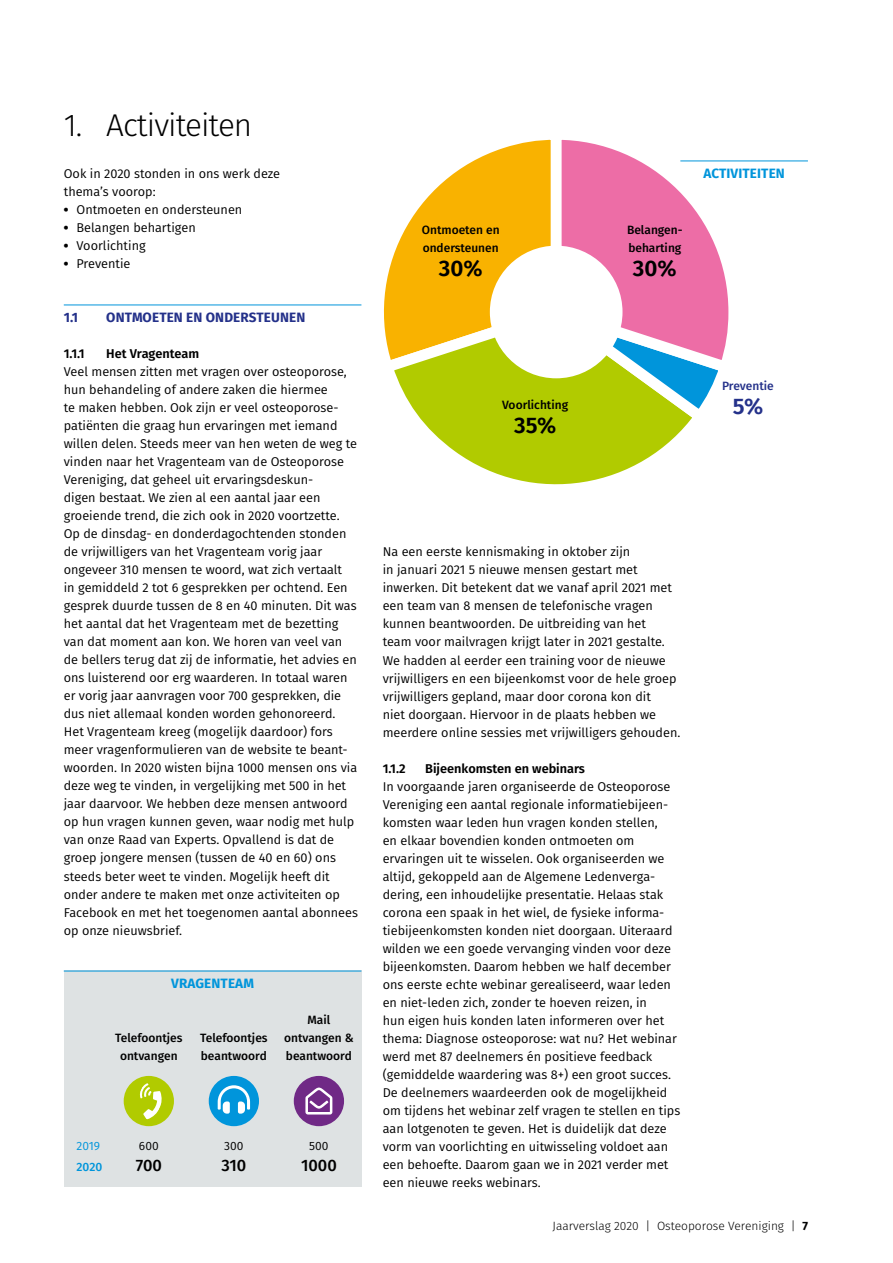
<style>
.page{position:relative;width:893px;height:1263px;background:#fff}
.page>*{position:absolute;margin:0;border:0;box-sizing:border-box;transform-origin:0 0}
.t1{font:300 31.5px "Fira Sans";letter-spacing:-.03em;color:#000}
.t2{font:600 22.5px "Fira Sans";color:#000}
.t3{font:600 22.5px "Fira Sans";color:#24318a}
.t4{font:500 16.5px "Fira Sans";color:#000}
.t5{font:700 13.5px "Fira Sans";letter-spacing:.01em;color:#24318a}
.t6{font:700 13.5px "Fira Sans";letter-spacing:.01em;color:#0095db}
.t7{font:12.75px/18px "Fira Sans";color:#000}
.t8{font:600 12.75px "Fira Sans";color:#000}
.t9{font:500 12px/18px "Fira Sans";color:#000}
.t10{font:300 12px "Fira Sans";color:#000}
.t11{font:500 12px "Fira Sans";letter-spacing:-.005em;color:#24318a}
.t12{font:12px "Fira Sans";color:#000}
.t13{font:12px "Fira Sans";color:#0095db}
.t14{font:500 12px "Fira Sans";color:#0095db}
.s1{font-weight:800}
.s2{font-weight:700}
</style>
<div class="page">
<hr style="left:64px;top:305px;width:297px;height:1px;background:#0095db">
<svg style="left:357px;top:140px;width:184px;height:166px"></svg>
<svg style="left:374px;top:297px;width:307px;height:188px"></svg>
<svg style="left:541px;top:140px;width:174px;height:291px;background:#aecd3a"></svg>
<svg style="left:543px;top:139px;width:202px;height:241px"></svg>
<div style="left:490px;top:246px;width:132px;height:132px;background:#fff;border-radius:50%"></div>
<hr style="left:680px;top:161px;width:128px;height:1px;background:#0095db">
<div style="left:64px;top:970px;width:297px;height:216px;background:#dee2e3"></div>
<div style="left:124px;top:1076px;width:50px;height:50px;background:#b1cb00;border-radius:50%"></div>
<svg style="left:139px;top:1083px;width:23px;height:36px"></svg>
<div style="left:209px;top:1076px;width:50px;height:50px;background:#0095db;border-radius:50%"></div>
<svg style="left:218px;top:1085px;width:32px;height:28px"></svg>
<hr style="left:64px;top:971px;width:297px;height:1px;background:#0095db">
<div style="left:294px;top:1076px;width:50px;height:50px;background:#702986;border-radius:50%"></div>
<svg style="left:305px;top:1087px;width:27px;height:27px"></svg>
<h1 class="t1" style="left:64px;top:102px;width:190px">1. Activiteiten</h1>
<p class="t7" style="left:64px;top:165px;width:218px">Ook in 2020 stonden in ons werk deze thema’s voorop:</p>
<p class="t7" style="left:64px;top:201px;width:180px"><span class="s1">•</span> Ontmoeten en ondersteunen</p>
<p class="t7" style="left:64px;top:219px;width:133px"><span class="s1">•</span> Belangen behartigen</p>
<p class="t7" style="left:64px;top:237px;width:83px"><span class="s1">•</span> Voorlichting</p>
<p class="t7" style="left:64px;top:255px;width:68px"><span class="s1">•</span> Preventie</p>
<p class="t5" style="left:64px;top:306px;width:16px">1.1</p>
<p class="t5" style="left:106px;top:306px;width:200px">ONTMOETEN EN ONDERSTEUNEN</p>
<p class="t8" style="left:64px;top:343px;width:23px">1.1.1</p>
<p class="t8" style="left:106px;top:343px;width:94px">Het Vragenteam</p>
<p class="t7" style="left:64px;top:363px;width:296px">Veel mensen zitten met vragen over osteoporose, hun behandeling of andere zaken die hiermee<br>te maken hebben. Ook zijn er veel osteoporose&shy;patiënten die graag hun ervaringen met iemand willen delen. Steeds meer van hen weten de weg te vinden naar het Vragenteam van de Osteoporose Vereniging, dat geheel uit ervaringsdeskun-<br>digen bestaat. We zien al een aantal jaar een groeiende trend, die zich ook in 2020 voortzette.<br>Op de dinsdag- en donderdagochtenden stonden de vrijwilligers van het Vragenteam vorig jaar ongeveer 310 mensen te woord, wat zich vertaalt<br>in gemiddeld 2 tot 6 gesprekken per ochtend. Een gesprek duurde tussen de 8 en 40 minuten. Dit was het aantal dat het Vragenteam met de bezetting van dat moment aan kon. We horen van veel van de bellers terug dat zij de informatie, het advies en ons luisterend oor erg waarderen. In totaal waren er vorig jaar aanvragen voor 700 gesprekken, die dus niet allemaal konden worden gehonoreerd.<br>Het Vragenteam kreeg (mogelijk daardoor) fors meer vragenformulieren van de website te beant&shy;woorden. In 2020 wisten bijna 1000 mensen ons via deze weg te vinden, in vergelijking met 500 in het jaar daarvoor. We hebben deze mensen antwoord op hun vragen kunnen geven, waar nodig met hulp van onze Raad van Experts. Opvallend is dat de groep jongere mensen (tussen de 40 en 60) ons steeds beter weet te vinden. Mogelijk heeft dit onder andere te maken met onze activiteiten op Facebook en met het toegenomen aantal abonnees op onze nieuwsbrief.</p>
<p class="t6" style="left:171px;top:972px;width:84px">VRAGENTEAM</p>
<p class="t9" style="left:115px;top:1029px;width:69px;text-align:center">Telefoontjes ontvangen</p>
<p class="t9" style="left:200px;top:1029px;width:69px">Telefoontjes beantwoord</p>
<p class="t9" style="left:284px;top:1011px;width:71px;text-align:center">Mail ontvangen &amp; beantwoord</p>
<p class="t13" style="left:77px;top:1137px;width:25px">2019</p>
<p class="t12" style="left:139px;top:1137px;width:21px">600</p>
<p class="t12" style="left:224px;top:1137px;width:21px">300</p>
<p class="t12" style="left:309px;top:1137px;width:21px">500</p>
<p class="t14" style="left:77px;top:1157px;width:27px">2020</p>
<p class="t4" style="left:136px;top:1152px;width:28px">700</p>
<p class="t4" style="left:221px;top:1152px;width:26px">310</p>
<p class="t4" style="left:301px;top:1152px;width:37px">1000</p>
<p class="t9" style="left:422px;top:220px;width:79px">Ontmoeten en ondersteunen</p>
<h2 class="t2" style="left:439px;top:249px;width:45px">30%</h2>
<p class="t9" style="left:502px;top:395px;width:67px">Voorlichting</p>
<h2 class="t2" style="left:514px;top:407px;width:44px">35%</h2>
<p class="t9" style="left:627px;top:220px;width:57px">Belangen&shy;beharting</p>
<h2 class="t2" style="left:633px;top:249px;width:45px">30%</h2>
<p class="t6" style="left:703px;top:162px;width:83px">ACTIVITEITEN</p>
<p class="t11" style="left:722px;top:376px;width:53px">Preventie</p>
<h2 class="t3" style="left:733px;top:387px;width:32px">5%</h2>
<p class="t7" style="left:383px;top:543px;width:299px">Na een eerste kennismaking in oktober zijn<br>in januari 2021 5 nieuwe mensen gestart met inwerken. Dit betekent dat we vanaf april 2021 met een team van 8 mensen de telefonische vragen kunnen beantwoorden. De uitbreiding van het<br>team voor mailvragen krijgt later in 2021 gestalte.<br>We hadden al eerder een training voor de nieuwe vrijwilligers en een bijeenkomst voor de hele groep vrijwilligers gepland, maar door corona kon dit<br>niet doorgaan. Hiervoor in de plaats hebben we meerdere online sessies met vrijwilligers gehouden.</p>
<p class="t8" style="left:383px;top:758px;width:25px">1.1.2</p>
<p class="t8" style="left:425px;top:758px;width:161px">Bijeenkomsten en webinars</p>
<p class="t7" style="left:383px;top:777px;width:299px">In voorgaande jaren organiseerde de Osteoporose Vereniging een aantal regionale informatiebijeen&shy;komsten waar leden hun vragen konden stellen,<br>en elkaar bovendien konden ontmoeten om ervaringen uit te wisselen. Ook organiseerden we altijd, gekoppeld aan de Algemene Ledenverga&shy;dering, een inhoudelijke presentatie. Helaas stak corona een spaak in het wiel, de fysieke informa&shy;tiebijeenkomsten konden niet doorgaan. Uiteraard wilden we een goede vervanging vinden voor deze bijeenkomsten. Daarom hebben we half december ons eerste echte webinar gerealiseerd, waar leden en niet-leden zich, zonder te hoeven reizen, in<br>hun eigen huis konden laten informeren over het thema: Diagnose osteoporose: wat nu? Het webinar werd met 87 deelnemers én positieve feedback (gemiddelde waardering was 8+) een groot succes.<br>De deelnemers waardeerden ook de mogelijkheid om tijdens het webinar zelf vragen te stellen en tips aan lotgenoten te geven. Het is duidelijk dat deze vorm van voorlichting en uitwisseling voldoet aan een behoefte. Daarom gaan we in 2021 verder met een nieuwe reeks webinars.</p>
<p class="t10" style="left:553px;top:1217px;width:257px">Jaarverslag 2020 | Osteoporose Vereniging | <span class="s2">7</span></p>
</div>
